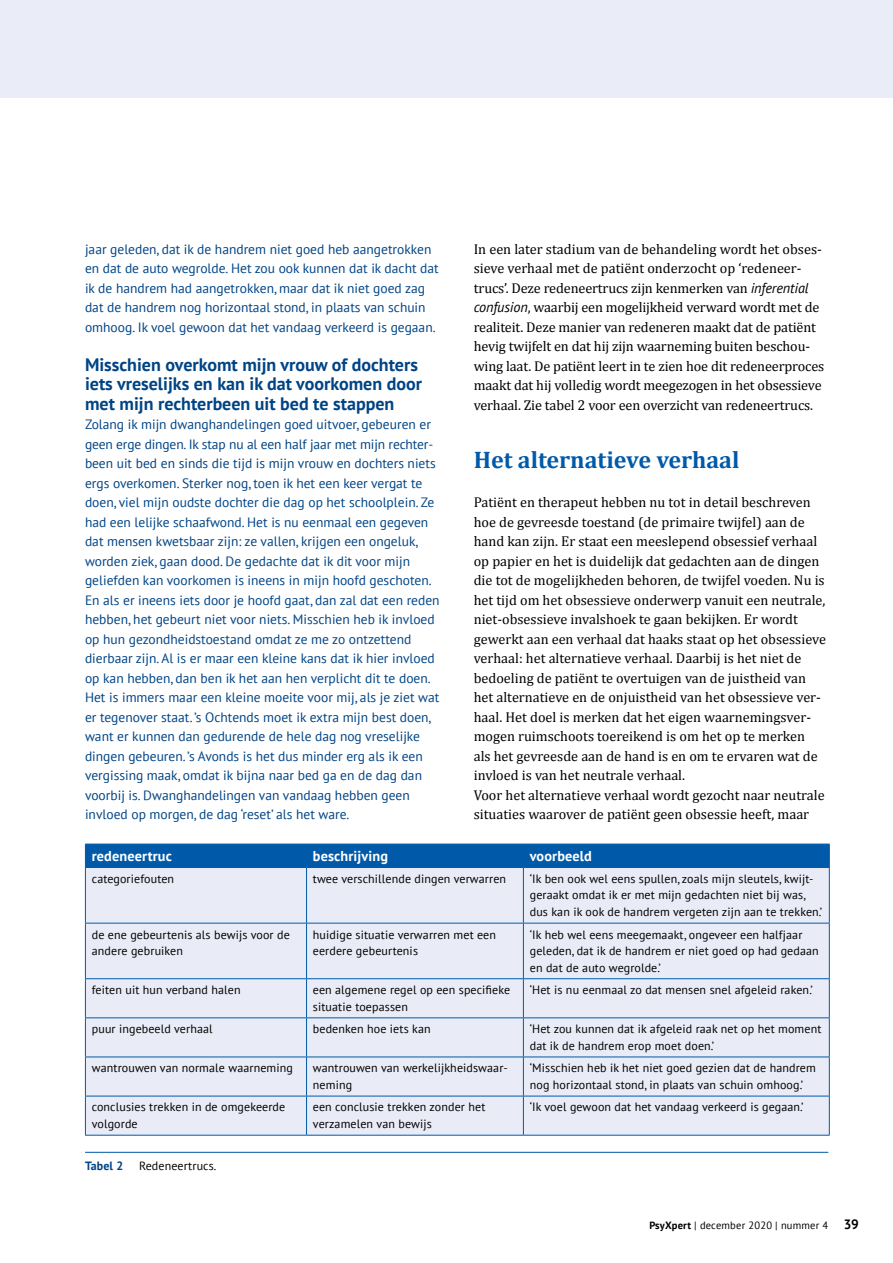
<style>
.page{position:relative;width:893px;height:1263px;background:#fff}
.page>*{position:absolute;margin:0;border:0;box-sizing:border-box;transform-origin:0 0}
.t1{font:700 24px "Cambria";color:#005aa9}
.t2{font:700 18px/19.5px "PT Sans";color:#004485}
.t3{font:14.25px/19.5px "Cambria";color:#000}
.t4{font:700 14.25px "PT Sans";letter-spacing:.01em;color:#fff}
.t5{font:13.5px/19.5px "PT Sans";color:#004485}
.t6{font:12px/16.5px "PT Sans";letter-spacing:.01em;color:#000}
.t7{font:700 12px "PT Sans";letter-spacing:.01em;color:#004485}
.t8{font:10.5px "PT Sans";letter-spacing:.02em;color:#000}
.s1{font-family:"PT Sans";font-style:italic}
.s2{font-weight:700}
.s3{font-weight:700;font-size:13.5px}
</style>
<div class="page">
<div style="left:0;top:0;width:893px;height:98px;background:#eaedf7"></div>
<hr style="left:85px;top:1152px;width:743px;height:1px;background:#005aa9">
<div style="left:86px;top:868px;width:743px;height:267px;background:#e9ecf6"></div>
<hr style="left:85px;top:923px;width:222px;height:1px;background:#005aa9">
<hr style="left:307px;top:923px;width:216px;height:1px;background:#005aa9">
<hr style="left:523px;top:923px;width:307px;height:1px;background:#005aa9">
<hr style="left:85px;top:978px;width:222px;height:1px;background:#005aa9">
<hr style="left:307px;top:978px;width:216px;height:1px;background:#005aa9">
<hr style="left:523px;top:978px;width:307px;height:1px;background:#005aa9">
<hr style="left:85px;top:1017px;width:222px;height:1px;background:#005aa9">
<hr style="left:307px;top:1017px;width:216px;height:1px;background:#005aa9">
<hr style="left:523px;top:1017px;width:307px;height:1px;background:#005aa9">
<hr style="left:85px;top:1056px;width:222px;height:1px;background:#005aa9">
<hr style="left:307px;top:1056px;width:216px;height:1px;background:#005aa9">
<hr style="left:523px;top:1056px;width:307px;height:1px;background:#005aa9">
<hr style="left:85px;top:1096px;width:222px;height:1px;background:#005aa9">
<hr style="left:307px;top:1096px;width:216px;height:1px;background:#005aa9">
<hr style="left:523px;top:1096px;width:307px;height:1px;background:#005aa9">
<hr style="left:85px;top:867px;width:222px;height:1px;background:#005aa9">
<hr style="left:307px;top:867px;width:216px;height:1px;background:#005aa9">
<hr style="left:523px;top:867px;width:307px;height:1px;background:#005aa9">
<div style="left:85px;top:844px;width:745px;height:23px;background:#005aa9"></div>
<hr style="left:85px;top:868px;width:1px;height:55px;background:#005aa9">
<hr style="left:306px;top:868px;width:1px;height:55px;background:#005aa9">
<hr style="left:523px;top:868px;width:1px;height:55px;background:#005aa9">
<hr style="left:829px;top:868px;width:1px;height:55px;background:#005aa9">
<hr style="left:85px;top:923px;width:1px;height:55px;background:#005aa9">
<hr style="left:306px;top:923px;width:1px;height:55px;background:#005aa9">
<hr style="left:523px;top:923px;width:1px;height:55px;background:#005aa9">
<hr style="left:829px;top:923px;width:1px;height:55px;background:#005aa9">
<hr style="left:85px;top:979px;width:1px;height:38px;background:#005aa9">
<hr style="left:306px;top:979px;width:1px;height:38px;background:#005aa9">
<hr style="left:523px;top:979px;width:1px;height:38px;background:#005aa9">
<hr style="left:829px;top:979px;width:1px;height:38px;background:#005aa9">
<hr style="left:85px;top:1018px;width:1px;height:38px;background:#005aa9">
<hr style="left:306px;top:1018px;width:1px;height:38px;background:#005aa9">
<hr style="left:523px;top:1018px;width:1px;height:38px;background:#005aa9">
<hr style="left:829px;top:1018px;width:1px;height:38px;background:#005aa9">
<hr style="left:85px;top:1057px;width:1px;height:39px;background:#005aa9">
<hr style="left:306px;top:1057px;width:1px;height:39px;background:#005aa9">
<hr style="left:523px;top:1057px;width:1px;height:39px;background:#005aa9">
<hr style="left:829px;top:1057px;width:1px;height:39px;background:#005aa9">
<hr style="left:85px;top:1096px;width:1px;height:39px;background:#005aa9">
<hr style="left:306px;top:1096px;width:1px;height:39px;background:#005aa9">
<hr style="left:523px;top:1096px;width:1px;height:39px;background:#005aa9">
<hr style="left:829px;top:1096px;width:1px;height:39px;background:#005aa9">
<hr style="left:85px;top:1135px;width:222px;height:1px;background:#005aa9">
<hr style="left:307px;top:1135px;width:216px;height:1px;background:#005aa9">
<hr style="left:523px;top:1135px;width:307px;height:1px;background:#005aa9">
<p class="t3" style="left:474px;top:239px;width:352px">In een later stadium van de behandeling wordt het obses&shy;sieve verhaal met de patiënt onderzocht op ‘redeneer&shy;trucs’. Deze redeneertrucs zijn kenmerken van <span class="s1">inferential confusion</span>, waarbij een mogelijkheid verward wordt met de realiteit. Deze manier van redeneren maakt dat de patiënt hevig twijfelt en dat hij zijn waarneming buiten beschou&shy;wing laat. De patiënt leert in te zien hoe dit redeneerproces maakt dat hij volledig wordt meegezogen in het obsessieve verhaal. Zie tabel 2 voor een overzicht van redeneertrucs.</p>
<p class="t5" style="left:85px;top:239px;width:355px">jaar geleden, dat ik de handrem niet goed heb aangetrokken en dat de auto wegrolde. Het zou ook kunnen dat ik dacht dat ik de handrem had aangetrokken, maar dat ik niet goed zag dat de handrem nog horizontaal stond, in plaats van schuin omhoog. Ik voel gewoon dat het vandaag verkeerd is gegaan.</p>
<h2 class="t2" style="left:85px;top:354px;width:338px">Misschien overkomt mijn vrouw of dochters iets vreselijks en kan ik dat voorkomen door met mijn rechterbeen uit bed te stappen</h2>
<p class="t5" style="left:85px;top:414px;width:356px">Zolang ik mijn dwanghandelingen goed uitvoer, gebeuren er geen erge dingen. Ik stap nu al een half jaar met mijn rechter&shy;been uit bed en sinds die tijd is mijn vrouw en dochters niets ergs overkomen. Sterker nog, toen ik het een keer vergat te doen, viel mijn oudste dochter die dag op het schoolplein. Ze had een lelijke schaafwond. Het is nu eenmaal een gegeven dat mensen kwetsbaar zijn: ze vallen, krijgen een ongeluk, worden ziek, gaan dood. De gedachte dat ik dit voor mijn geliefden kan voorkomen is ineens in mijn hoofd geschoten.<br>En als er ineens iets door je hoofd gaat, dan zal dat een reden hebben, het gebeurt niet voor niets. Misschien heb ik invloed op hun gezondheidstoestand omdat ze me zo ontzettend dierbaar zijn. Al is er maar een kleine kans dat ik hier invloed op kan hebben, dan ben ik het aan hen verplicht dit te doen.<br>Het is immers maar een kleine moeite voor mij, als je ziet wat er tegenover staat. ’s Ochtends moet ik extra mijn best doen, want er kunnen dan gedurende de hele dag nog vreselijke dingen gebeuren. ’s Avonds is het dus minder erg als ik een vergissing maak, omdat ik bijna naar bed ga en de dag dan voorbij is. Dwanghandelingen van vandaag hebben geen invloed op morgen, de dag ‘reset’ als het ware.</p>
<p class="t4" style="left:92px;top:847px;width:82px">redeneertruc</p>
<p class="t4" style="left:313px;top:847px;width:77px">beschrijving</p>
<p class="t4" style="left:530px;top:847px;width:64px">voorbeeld</p>
<p class="t6" style="left:92px;top:870px;width:84px">categoriefouten</p>
<p class="t6" style="left:313px;top:870px;width:195px">twee verschillende dingen verwarren</p>
<p class="t6" style="left:530px;top:870px;width:294px">‘Ik ben ook wel eens spullen, zoals mijn sleutels, kwijt&shy;geraakt omdat ik er met mijn gedachten niet bij was, dus kan ik ook de handrem vergeten zijn aan te trekken.’</p>
<p class="t6" style="left:92px;top:926px;width:199px">de ene gebeurtenis als bewijs voor de andere gebruiken</p>
<p class="t6" style="left:313px;top:926px;width:185px">huidige situatie verwarren met een eerdere gebeurtenis</p>
<p class="t6" style="left:530px;top:926px;width:290px">‘Ik heb wel eens meegemaakt, ongeveer een halfjaar geleden, dat ik de handrem er niet goed op had gedaan en dat de auto wegrolde.’</p>
<p class="t6" style="left:92px;top:981px;width:150px">feiten uit hun verband halen</p>
<p class="t6" style="left:313px;top:981px;width:199px">een algemene regel op een specifieke situatie toepassen</p>
<p class="t6" style="left:530px;top:981px;width:284px">‘Het is nu eenmaal zo dat mensen snel afgeleid raken.’</p>
<p class="t6" style="left:92px;top:1020px;width:122px">puur ingebeeld verhaal</p>
<p class="t6" style="left:313px;top:1020px;width:119px">bedenken hoe iets kan</p>
<p class="t6" style="left:530px;top:1020px;width:293px">‘Het zou kunnen dat ik afgeleid raak net op het moment dat ik de handrem erop moet doen.’</p>
<p class="t6" style="left:92px;top:1059px;width:203px">wantrouwen van normale waarneming</p>
<p class="t6" style="left:313px;top:1059px;width:196px">wantrouwen van werkelijkheidswaar&shy;neming</p>
<p class="t6" style="left:530px;top:1059px;width:288px">‘Misschien heb ik het niet goed gezien dat de handrem nog horizontaal stond, in plaats van schuin omhoog.’</p>
<p class="t6" style="left:92px;top:1099px;width:195px">conclusies trekken in de omgekeerde volgorde</p>
<p class="t6" style="left:313px;top:1099px;width:174px">een conclusie trekken zonder het verzamelen van bewijs</p>
<p class="t6" style="left:530px;top:1099px;width:275px">‘Ik voel gewoon dat het vandaag verkeerd is gegaan.’</p>
<p class="t7" style="left:85px;top:1157px;width:40px">Tabel 2</p>
<p class="t6" style="left:139px;top:1157px;width:79px">Redeneertrucs.</p>
<h1 class="t1" style="left:474px;top:443px;width:267px">Het alternatieve verhaal</h1>
<p class="t3" style="left:474px;top:493px;width:354px">Patiënt en therapeut hebben nu tot in detail beschreven hoe de gevreesde toestand (de primaire twijfel) aan de hand kan zijn. Er staat een meeslepend obsessief verhaal op papier en het is duidelijk dat gedachten aan de dingen die tot de mogelijkheden behoren, de twijfel voeden. Nu is het tijd om het obsessieve onderwerp vanuit een neutrale, niet-obsessieve invalshoek te gaan bekijken. Er wordt gewerkt aan een verhaal dat haaks staat op het obsessieve verhaal: het alternatieve verhaal. Daarbij is het niet de bedoeling de patiënt te overtuigen van de juistheid van het alternatieve en de onjuistheid van het obsessieve ver&shy;haal. Het doel is merken dat het eigen waarnemingsver&shy;mogen ruimschoots toereikend is om het op te merken<br>als het gevreesde aan de hand is en om te ervaren wat de invloed is van het neutrale verhaal.<br>Voor het alternatieve verhaal wordt gezocht naar neutrale situaties waarover de patiënt geen obsessie heeft, maar</p>
<p class="t8" style="left:649px;top:1218px;width:211px"><span class="s2">PsyXpert</span> | december 2020 | nummer 4 <span class="s3">39</span></p>
</div>
